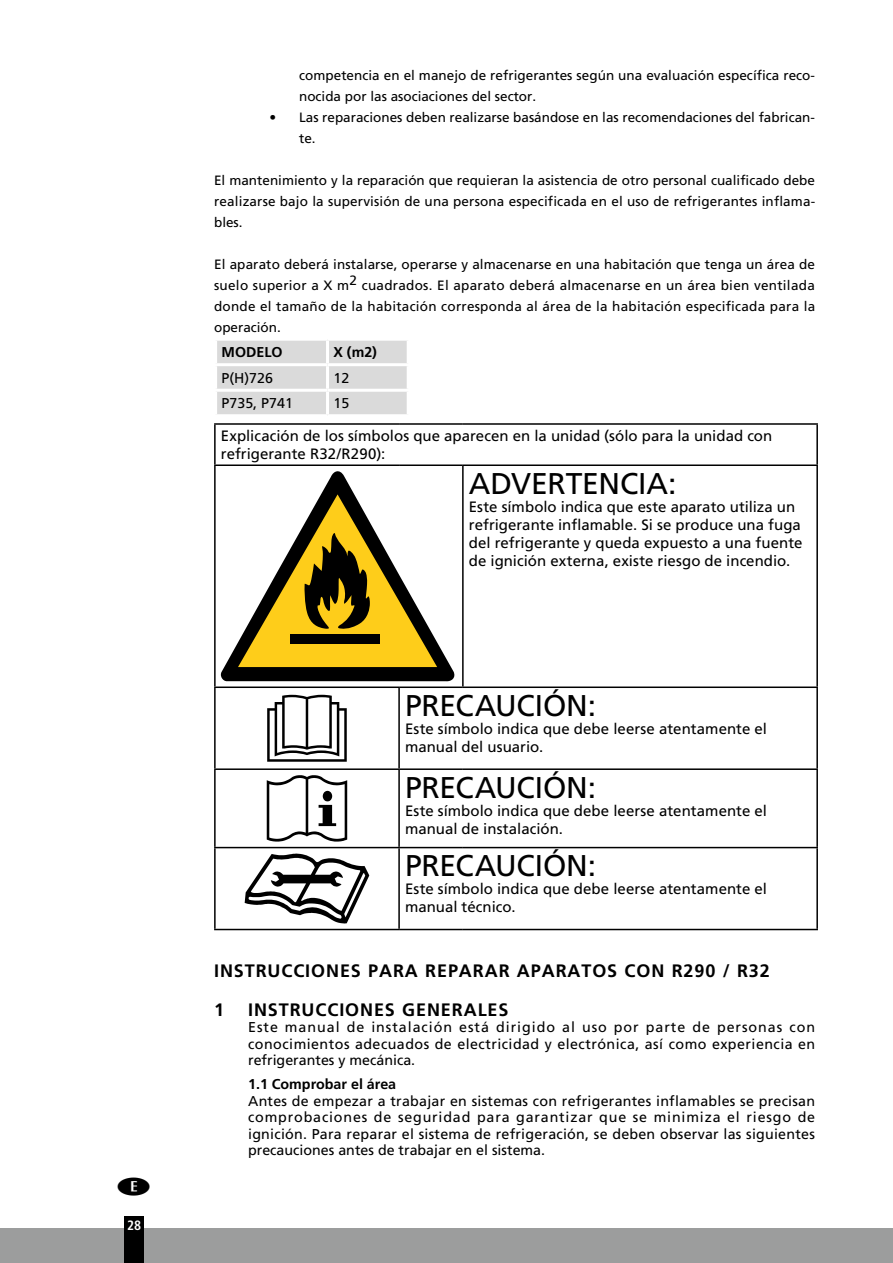
<style>
.page{position:relative;width:893px;height:1263px;background:#fff}
.page>*{position:absolute;margin:0;border:0;box-sizing:border-box;transform-origin:0 0}
.t1{font:30px "Frutiger LT Com";letter-spacing:-.005em;color:#000}
.t2{font:30px "Frutiger LT Std";letter-spacing:-.005em;color:#000}
.t3{font:700 18px/39px "Frutiger LT Com";letter-spacing:.05em;color:#000}
.t4{font:15px/18px "Frutiger LT Com";color:#000}
.t5{font:14.25px/16.5px "Frutiger LT Com";color:#000;text-align:justify}
.t6{font:14.25px "Frutiger LT Std";color:#000}
.t7{font:700 14.25px "Frutiger LT Com";color:#000}
.t8{font:700 14.25px "Frutiger LT Std";color:#000}
.t9{font:13.5px/21px "Frutiger LT Com";letter-spacing:.005em;color:#000}
.t10{font:700 condensed 13.5px "Frutiger LT Std";color:#fff}
</style>
<div class="page">
<div style="left:217px;top:341px;width:190px;height:73px;background:#dadada"></div>
<hr style="left:326px;top:341px;width:3px;height:22px;background:#fff">
<hr style="left:214px;top:363px;width:113px;height:3px;background:#fff">
<hr style="left:327px;top:363px;width:83px;height:3px;background:#fff">
<hr style="left:326px;top:366px;width:3px;height:23px;background:#fff">
<hr style="left:214px;top:389px;width:113px;height:3px;background:#fff">
<hr style="left:327px;top:389px;width:83px;height:3px;background:#fff">
<hr style="left:326px;top:392px;width:3px;height:22px;background:#fff">
<hr style="left:214px;top:423px;width:185px;height:2px;background:#000">
<hr style="left:214px;top:425px;width:2px;height:39px;background:#000">
<hr style="left:399px;top:423px;width:64px;height:2px;background:#000">
<hr style="left:463px;top:423px;width:355px;height:2px;background:#000">
<hr style="left:816px;top:425px;width:2px;height:39px;background:#000">
<hr style="left:214px;top:464px;width:185px;height:2px;background:#000">
<hr style="left:214px;top:466px;width:2px;height:220px;background:#000">
<hr style="left:399px;top:464px;width:64px;height:2px;background:#000">
<hr style="left:463px;top:464px;width:355px;height:2px;background:#000">
<hr style="left:462px;top:466px;width:2px;height:220px;background:#000">
<hr style="left:816px;top:466px;width:2px;height:220px;background:#000">
<hr style="left:214px;top:686px;width:185px;height:2px;background:#000">
<hr style="left:214px;top:688px;width:2px;height:80px;background:#000">
<hr style="left:399px;top:686px;width:64px;height:2px;background:#000">
<hr style="left:398px;top:688px;width:2px;height:80px;background:#000">
<hr style="left:463px;top:686px;width:355px;height:2px;background:#000">
<hr style="left:816px;top:688px;width:2px;height:80px;background:#000">
<hr style="left:214px;top:768px;width:185px;height:2px;background:#000">
<hr style="left:214px;top:770px;width:2px;height:77px;background:#000">
<hr style="left:399px;top:768px;width:64px;height:2px;background:#000">
<hr style="left:398px;top:770px;width:2px;height:77px;background:#000">
<hr style="left:463px;top:768px;width:355px;height:2px;background:#000">
<hr style="left:816px;top:770px;width:2px;height:77px;background:#000">
<hr style="left:214px;top:847px;width:185px;height:1px;background:#000">
<hr style="left:214px;top:848px;width:2px;height:81px;background:#000">
<hr style="left:399px;top:847px;width:64px;height:1px;background:#000">
<hr style="left:398px;top:848px;width:2px;height:81px;background:#000">
<hr style="left:463px;top:847px;width:355px;height:1px;background:#000">
<hr style="left:816px;top:848px;width:2px;height:81px;background:#000">
<hr style="left:214px;top:929px;width:185px;height:1px;background:#000">
<hr style="left:399px;top:929px;width:64px;height:1px;background:#000">
<hr style="left:463px;top:929px;width:355px;height:1px;background:#000">
<svg style="left:220px;top:471px;width:235px;height:211px"></svg>
<svg style="left:238px;top:494px;width:199px;height:173px"></svg>
<div style="left:290px;top:634px;width:89px;height:9px;background:#000"></div>
<svg style="left:267px;top:695px;width:80px;height:67px"></svg>
<svg style="left:267px;top:775px;width:80px;height:66px"></svg>
<svg style="left:245px;top:853px;width:124px;height:70px"></svg>
<div style="left:0;top:1229px;width:893px;height:34px;background:#9c9d9d"></div>
<div style="left:124px;top:1216px;width:20px;height:47px;background:#000"></div>
<p class="t10" style="left:127px;top:1217px;width:16px">28</p>
<p class="t9" style="left:299px;top:65px;width:517px">competencia en el manejo de refrigerantes según una evaluación específica reco&shy;nocida por las asociaciones del sector.</p>
<p class="t9" style="left:299px;top:107px;width:517px;text-indent:-30px">• Las reparaciones deben realizarse basándose en las recomendaciones del fabrican&shy;te.</p>
<p class="t9" style="left:214px;top:170px;width:603px;text-align:justify">El mantenimiento y la reparación que requieran la asistencia de otro personal cualificado debe realizarse bajo la supervisión de una persona especificada en el uso de refrigerantes inflama&shy;bles.</p>
<p class="t9" style="left:214px;top:254px;width:603px;text-align:justify">El aparato deberá instalarse, operarse y almacenarse en una habitación que tenga un área de suelo superior a X m2 cuadrados. El aparato deberá almacenarse en un área bien ventilada donde el tamaño de la habitación corresponda al área de la habitación especificada para la operación.</p>
<p class="t8" style="left:222px;top:344px;width:62px">MODELO</p>
<p class="t8" style="left:333px;top:344px;width:45px">X (m2)</p>
<p class="t6" style="left:222px;top:369px;width:53px">P(H)726</p>
<p class="t6" style="left:333px;top:369px;width:17px">12</p>
<p class="t6" style="left:222px;top:395px;width:73px">P735, P741</p>
<p class="t6" style="left:333px;top:395px;width:17px">15</p>
<p class="t4" style="left:221px;top:427px;width:553px">Explicación de los símbolos que aparecen en la unidad (sólo para la unidad con refrigerante R32/R290):</p>
<h1 class="t2" style="left:469px;top:466px;width:209px">ADVERTENCIA:</h1>
<p class="t4" style="left:469px;top:498px;width:335px">Este símbolo indica que este aparato utiliza un refrigerante inflamable. Si se produce una fuga del refrigerante y queda expuesto a una fuente de ignición externa, existe riesgo de incendio.</p>
<h1 class="t1" style="left:405px;top:688px;width:192px">PRECAUCIÓN:</h1>
<p class="t4" style="left:405px;top:720px;width:363px">Este símbolo indica que debe leerse atentamente el manual del usuario.</p>
<h1 class="t1" style="left:405px;top:770px;width:192px">PRECAUCIÓN:</h1>
<p class="t4" style="left:405px;top:801px;width:363px">Este símbolo indica que debe leerse atentamente el manual de instalación.</p>
<h1 class="t1" style="left:405px;top:848px;width:192px">PRECAUCIÓN:</h1>
<p class="t4" style="left:405px;top:880px;width:363px">Este símbolo indica que debe leerse atentamente el manual técnico.</p>
<h2 class="t3" style="left:214px;top:951px;width:557px">INSTRUCCIONES PARA REPARAR APARATOS CON R290 / R32<br>1</h2>
<h2 class="t3" style="left:248px;top:990px;width:262px">INSTRUCCIONES GENERALES</h2>
<p class="t5" style="left:248px;top:1019px;width:569px">Este manual de instalación está dirigido al uso por parte de personas con conocimientos adecuados de electricidad y electrónica, así como experiencia en refrigerantes y mecánica.</p>
<p class="t7" style="left:248px;top:1076px;width:150px">1.1 Comprobar el área</p>
<p class="t5" style="left:248px;top:1092px;width:569px">Antes de empezar a trabajar en sistemas con refrigerantes inflamables se precisan comprobaciones de seguridad para garantizar que se minimiza el riesgo de ignición. Para reparar el sistema de refrigeración, se deben observar las siguientes precauciones antes de trabajar en el sistema.</p>
</div>
